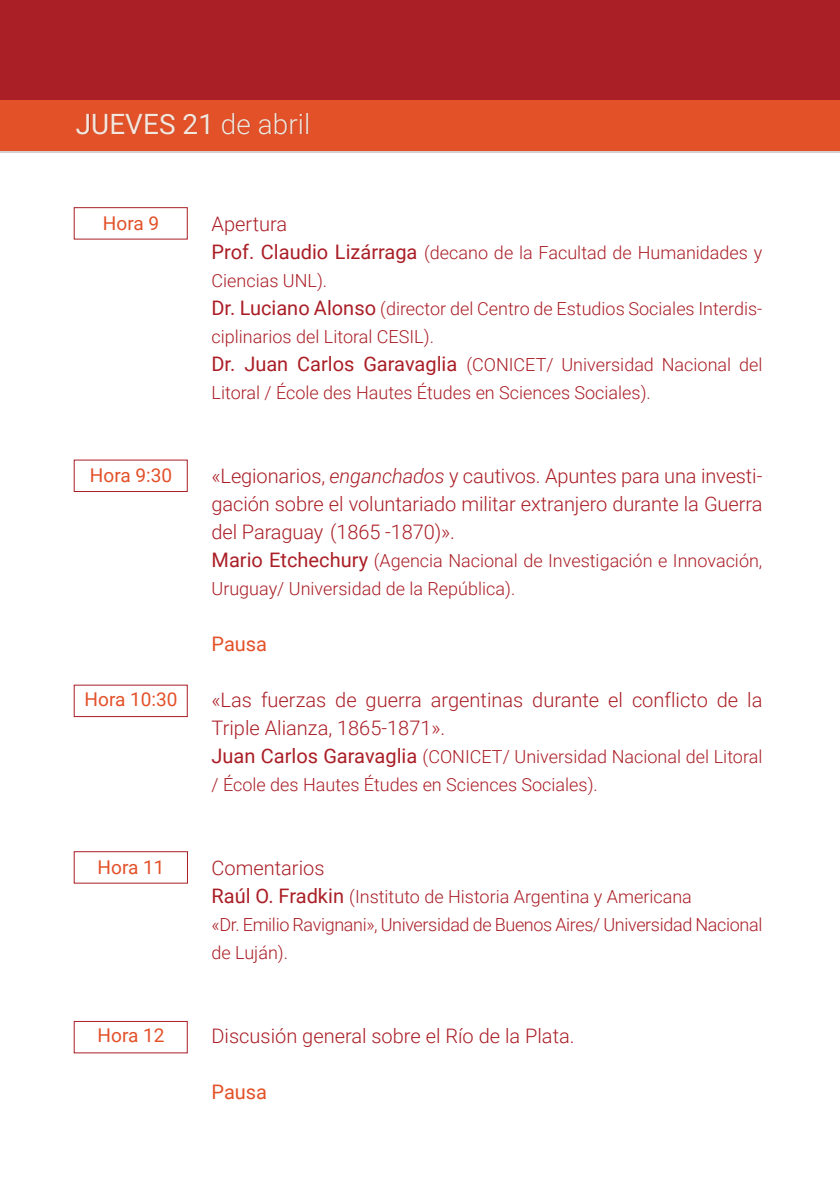
<style>
.page{position:relative;width:840px;height:1191px;background:#fff}
.page>*{position:absolute;margin:0;border:0;box-sizing:border-box;transform-origin:0 0}
.t1{font:28px "Roboto";color:#f3e6dc}
.t2{font:300 20px/28px "Roboto";color:#aa1e26;text-align:justify}
.t3{font:20px "Roboto";color:#e35129}
.t4{font:19px "Roboto";color:#e35129}
.t5{font:300 18px/28px "Roboto";color:#aa1e26}
.t6{font:300 18px/28px "Roboto";letter-spacing:-.02em;color:#aa1e26}
.s1{font-weight:300;color:#3a1313}
.s2{font-weight:400;font-size:20px}
.s3{font-style:italic}
</style>
<div class="page">
<div style="left:0;top:0;width:839px;height:113px;background:#aa1e26"></div>
<div style="left:0;top:102px;width:839px;height:50px;background:#e35129"></div>
<div style="left:0;top:100px;width:839px;height:50px;background:#e35129"></div>
<div style="left:74px;top:851px;width:113px;height:32px;border:1px solid #aa1e26"></div>
<div style="left:74px;top:1021px;width:113px;height:32px;border:1px solid #aa1e26"></div>
<h1 class="t1" style="left:76px;top:105px;width:236px">JUEVES 21 <span class="s1">de abril</span></h1>
<p class="t4" style="left:103px;top:210px;width:58px">Hora 9</p>
<p class="t2" style="left:211px;top:209px;width:77px">Apertura</p>
<p class="t5" style="left:211px;top:237px;width:552px"><span class="s2">Prof. Claudio Lizárraga</span> (decano de la Facultad de Humanidades y Ciencias UNL).<br><span class="s2">Dr. Luciano Alonso</span> (director del Centro de Estudios Sociales Interdis&shy;ciplinarios del Litoral CESIL).<br><span class="s2">Dr. Juan Carlos Garavaglia</span> (CONICET/ Universidad Nacional del Litoral / École des Hautes Études en Sciences Sociales).</p>
<p class="t4" style="left:90px;top:462px;width:84px">Hora 9:30</p>
<p class="t2" style="left:211px;top:461px;width:552px">«Legionarios, <span class="s3">enganchados</span> y cautivos. Apuntes para una investi&shy;gación sobre el voluntariado militar extranjero durante la Guerra del Paraguay (1865 -1870)».</p>
<p class="t5" style="left:211px;top:545px;width:552px"><span class="s2">Mario Etchechury</span> (Agencia Nacional de Investigación e Innovación,<br>Uruguay/ Universidad de la República).</p>
<p class="t3" style="left:211px;top:629px;width:57px">Pausa</p>
<p class="t4" style="left:85px;top:686px;width:94px">Hora 10:30</p>
<p class="t2" style="left:211px;top:685px;width:552px">«Las fuerzas de guerra argentinas durante el conflicto de la<br>Triple Alianza, 1865-1871».</p>
<p class="t5" style="left:211px;top:741px;width:552px"><span class="s2">Juan Carlos Garavaglia</span> (CONICET/ Universidad Nacional del Litoral / École des Hautes Études en Sciences Sociales).</p>
<p class="t4" style="left:97px;top:854px;width:68px">Hora 11</p>
<p class="t2" style="left:211px;top:853px;width:114px">Comentarios</p>
<p class="t6" style="left:211px;top:881px;width:552px"><span class="s2">Raúl O. Fradkin</span> (Instituto de Historia Argentina y Americana<br>«Dr. Emilio Ravignani», Universidad de Buenos Aires/ Universidad Nacional de Luján).</p>
<p class="t4" style="left:97px;top:1022px;width:68px">Hora 12</p>
<p class="t2" style="left:211px;top:1021px;width:364px">Discusión general sobre el Río de la Plata.</p>
<p class="t3" style="left:211px;top:1077px;width:57px">Pausa</p>
</div>
